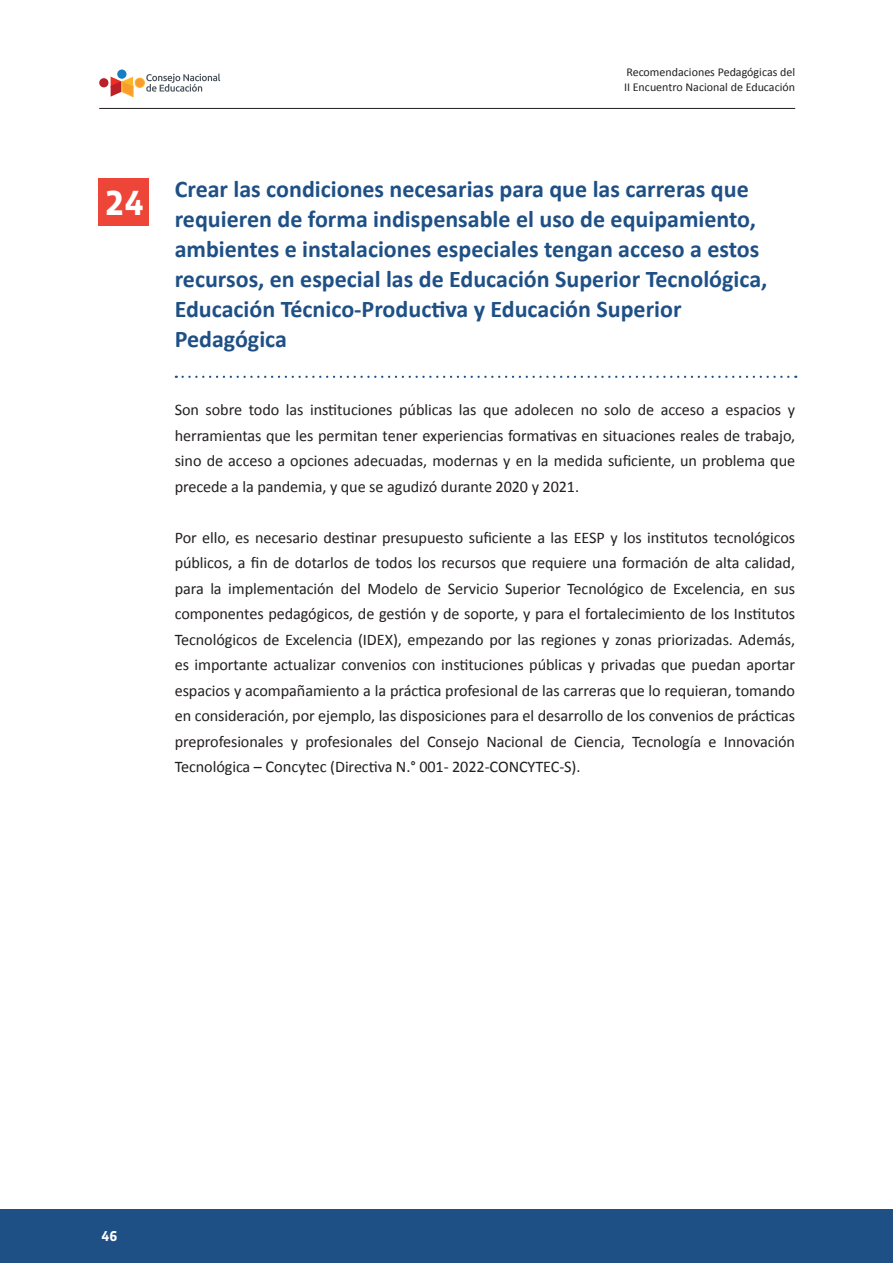
<style>
.page{position:relative;width:893px;height:1263px;background:#fff}
.page>*{position:absolute;margin:0;border:0;box-sizing:border-box;transform-origin:0 0}
.t1{font:700 33px "Sanuk LF";color:#fff}
.t2{font:700 24px/30px "Calibri";color:#1e5086}
.t3{font:16.2px/25.5px "Calibri";letter-spacing:-.005em;color:#231f20;text-align:justify}
.t4{font:700 13.5px "Sanuk LF";color:#fff}
.t5{font:12px/15px "Calibri";color:#231f20}
.s1{font-size:16.5px}
</style>
<div class="page">
<div style="left:0;top:1210px;width:893px;height:53px;background:#1e5086"></div>
<svg style="left:146px;top:73px;width:74px;height:19px"></svg>
<div style="left:99px;top:78px;width:9px;height:9px;background:#ba2025;border-radius:50%"></div>
<div style="left:135px;top:78px;width:9px;height:9px;background:#f89d2d;border-radius:50%"></div>
<div style="left:135px;top:78px;width:9px;height:9px;border:1px solid #fcb42b;border-radius:50%"></div>
<svg style="left:111px;top:77px;width:22px;height:20px"></svg>
<div style="left:117px;top:70px;width:9px;height:9px;background:#147fc3;border-radius:50%"></div>
<hr style="left:99px;top:108px;width:696px;height:1px;background:#231f20">
<svg style="left:183px;top:376px;width:613px;height:2px"></svg>
<div style="left:98px;top:179px;width:51px;height:47px;background:#ee4539"></div>
<p class="t5" style="left:624px;top:64px;width:173px">Recomendaciones Pedagógicas del<br>II Encuentro Nacional de Educación</p>
<h1 class="t1" style="left:105px;top:182px;width:41px">24</h1>
<p class="t2" style="left:175px;top:173px;width:594px">Crear las condiciones necesarias para que las carreras que requieren de forma indispensable el uso de equipamiento, ambientes e instalaciones especiales tengan acceso a estos recursos, en especial las de Educación Superior Tecnológica, Educación Técnico-Productiva y Educación Superior Pedagógica</p>
<p class="t3" style="left:175px;top:396px;width:622px">Son sobre todo las instituciones públicas las que adolecen no solo de acceso a espacios y herramientas que les permitan tener experiencias formativas en situaciones reales de trabajo, sino de acceso a opciones adecuadas, modernas y en la medida suficiente, un problema que precede a la pandemia, y que se agudizó durante 2020 y 2021.</p>
<p class="t3" style="left:175px;top:524px;width:622px">Por ello, es necesario destinar presupuesto suficiente a las EESP y los institutos tecnológicos públicos, a fin de dotarlos de todos los recursos que requiere una formación de alta calidad, para la implementación del Modelo de Servicio Superior Tecnológico de Excelencia, en sus componentes pedagógicos, de gestión y de soporte, y para el fortalecimiento de los Institutos Tecnológicos de Excelencia (IDEX), empezando por las regiones y zonas priorizadas. Además, es importante actualizar convenios con instituciones públicas y privadas que puedan aportar espacios y acompañamiento a la práctica profesional de las carreras que lo requieran, tomando en consideración, por ejemplo, las disposiciones para el desarrollo de los convenios de prácticas preprofesionales y profesionales del Consejo Nacional de Ciencia, Tecnología e Innovación Tecnológica – <span class="s1">Concytec</span> (Directiva N.° 001- 2022-CONCYTEC-S).</p>
<p class="t4" style="left:101px;top:1228px;width:18px">46</p>
</div>
